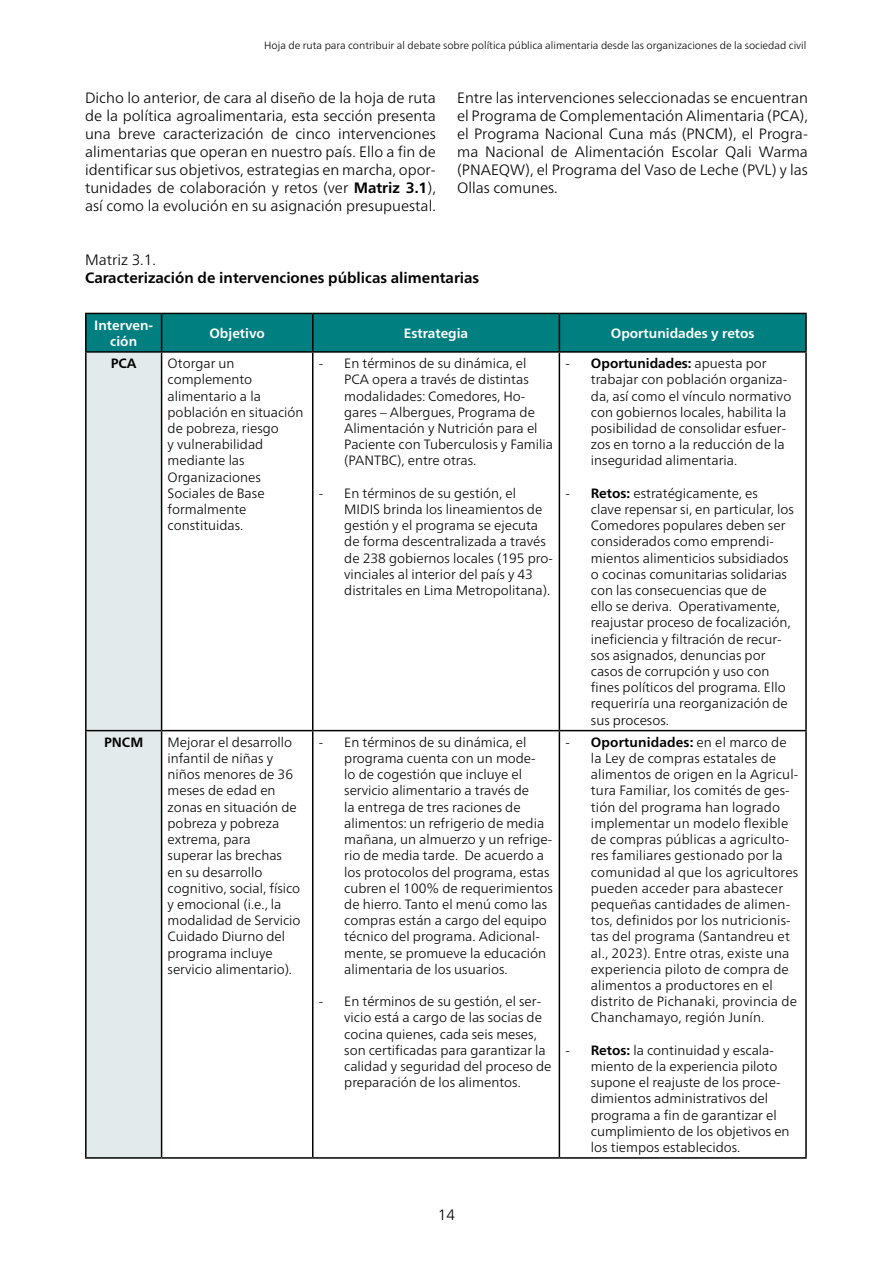
<style>
.page{position:relative;width:893px;height:1263px;background:#fff}
.page>*{position:absolute;margin:0;border:0;box-sizing:border-box;transform-origin:0 0}
.t1{font:300 15px/18px "Frutiger Neue LTW1 G";color:#000;text-align:justify}
.t2{font:700 15px "Frutiger Neue LTW1 G";color:#000}
.t3{font:300 13.5px/16.2px "Frutiger Neue LTW1 G";color:#000}
.t4{font:700 13.5px/16.2px "Frutiger Neue LTW1 G";color:#fff;text-align:center}
.t5{font:700 13.5px "Frutiger Neue LTW1 G";color:#000}
.t6{font:300 10.5px "Frutiger Neue LTW1 G";color:#000}
.s1{font-weight:700}
</style>
<div class="page">
<div style="left:87px;top:314px;width:718px;height:37px;background:#007f81"></div>
<div style="left:87px;top:353px;width:74px;height:804px;background:#e2eaeb"></div>
<hr style="left:85px;top:313px;width:77px;height:1px;background:#000">
<hr style="left:85px;top:314px;width:2px;height:37px;background:#000">
<hr style="left:162px;top:313px;width:151px;height:1px;background:#000">
<hr style="left:161px;top:314px;width:1px;height:37px;background:#000">
<hr style="left:313px;top:313px;width:246px;height:1px;background:#000">
<hr style="left:312px;top:314px;width:1px;height:37px;background:#000">
<hr style="left:559px;top:313px;width:248px;height:1px;background:#000">
<hr style="left:559px;top:314px;width:1px;height:37px;background:#000">
<hr style="left:805px;top:314px;width:2px;height:37px;background:#000">
<hr style="left:85px;top:351px;width:77px;height:2px;background:#000">
<hr style="left:85px;top:353px;width:2px;height:377px;background:#000">
<hr style="left:162px;top:351px;width:151px;height:2px;background:#000">
<hr style="left:161px;top:353px;width:1px;height:377px;background:#000">
<hr style="left:313px;top:351px;width:246px;height:2px;background:#000">
<hr style="left:312px;top:353px;width:1px;height:377px;background:#000">
<hr style="left:559px;top:351px;width:248px;height:2px;background:#000">
<hr style="left:559px;top:353px;width:1px;height:377px;background:#000">
<hr style="left:805px;top:353px;width:2px;height:377px;background:#000">
<hr style="left:85px;top:730px;width:77px;height:1px;background:#000">
<hr style="left:85px;top:731px;width:2px;height:426px;background:#000">
<hr style="left:162px;top:730px;width:151px;height:1px;background:#000">
<hr style="left:161px;top:731px;width:1px;height:426px;background:#000">
<hr style="left:313px;top:730px;width:246px;height:1px;background:#000">
<hr style="left:312px;top:731px;width:1px;height:426px;background:#000">
<hr style="left:559px;top:730px;width:248px;height:1px;background:#000">
<hr style="left:559px;top:731px;width:1px;height:426px;background:#000">
<hr style="left:805px;top:731px;width:2px;height:426px;background:#000">
<hr style="left:85px;top:1157px;width:77px;height:2px;background:#000">
<hr style="left:162px;top:1157px;width:151px;height:2px;background:#000">
<hr style="left:313px;top:1157px;width:246px;height:2px;background:#000">
<hr style="left:559px;top:1157px;width:248px;height:2px;background:#000">
<p class="t6" style="left:264px;top:39px;width:544px">Hoja de ruta para contribuir al debate sobre política pública alimentaria desde las organizaciones de la sociedad civil</p>
<p class="t1" style="left:85px;top:89px;width:352px">Dicho lo anterior, de cara al diseño de la hoja de ruta de la política agroalimentaria, esta sección presenta una breve caracterización de cinco intervenciones alimentarias que operan en nuestro país. Ello a fin de identificar sus objetivos, estrategias en marcha, opor&shy;tunidades de colaboración y retos (ver <span class="s1">Matriz 3.1</span>), así como la evolución en su asignación presupuestal.</p>
<p class="t1" style="left:457px;top:89px;width:352px">Entre las intervenciones seleccionadas se encuentran el Programa de Complementación Alimentaria (PCA), el Programa Nacional Cuna más (PNCM), el Progra&shy;ma Nacional de Alimentación Escolar Qali Warma (PNAEQW), el Programa del Vaso de Leche (PVL) y las Ollas comunes.</p>
<p class="t1" style="left:85px;top:251px;width:72px">Matriz 3.1.</p>
<p class="t2" style="left:85px;top:269px;width:396px">Caracterización de intervenciones públicas alimentarias</p>
<p class="t4" style="left:94px;top:317px;width:60px">Interven&shy;ción</p>
<p class="t4" style="left:209px;top:325px;width:57px">Objetivo</p>
<p class="t4" style="left:404px;top:325px;width:66px">Estrategia</p>
<p class="t4" style="left:611px;top:325px;width:145px">Oportunidades y retos</p>
<p class="t5" style="left:111px;top:355px;width:27px">PCA</p>
<p class="t3" style="left:168px;top:355px;width:138px">Otorgar un complemento alimentario a la población en situación de pobreza, riesgo<br>y vulnerabilidad mediante las<br>Organizaciones<br>Sociales de Base formalmente constituidas.</p>
<p class="t3" style="left:344px;top:355px;width:210px;text-indent:-26px">- En términos de su dinámica, el<br>PCA opera a través de distintas modalidades: Comedores, Ho&shy;gares – Albergues, Programa de<br>Alimentación y Nutrición para el<br>Paciente con Tuberculosis y Familia (PANTBC), entre otras.</p>
<p class="t3" style="left:591px;top:355px;width:202px;text-indent:-26px">- <span class="s1">Oportunidades:</span> apuesta por trabajar con población organiza&shy;da, así como el vínculo normativo con gobiernos locales, habilita la posibilidad de consolidar esfuer&shy;zos en torno a la reducción de la inseguridad alimentaria.</p>
<p class="t3" style="left:591px;top:485px;width:204px;text-indent:-26px">- <span class="s1">Retos:</span> estratégicamente, es<br>clave repensar si, en particular, los<br>Comedores populares deben ser considerados como emprendi&shy;mientos alimenticios subsidiados o cocinas comunitarias solidarias con las consecuencias que de<br>ello se deriva. Operativamente, reajustar proceso de focalización, ineficiencia y filtración de recur&shy;sos asignados, denuncias por casos de corrupción y uso con fines políticos del programa. Ello requeriría una reorganización de sus procesos.</p>
<p class="t3" style="left:344px;top:485px;width:210px;text-indent:-26px">- En términos de su gestión, el MIDIS brinda los lineamientos de gestión y el programa se ejecuta de forma descentralizada a través de 238 gobiernos locales (195 pro&shy;vinciales al interior del país y 43 distritales en Lima Metropolitana).</p>
<p class="t5" style="left:104px;top:734px;width:41px">PNCM</p>
<p class="t3" style="left:168px;top:734px;width:131px">Mejorar el desarrollo infantil de niñas y niños menores de 36 meses de edad en zonas en situación de pobreza y pobreza</p>
<p class="t3" style="left:168px;top:831px;width:135px">extrema, para<br>superar las brechas en su desarrollo cognitivo, social, físico y emocional (i.e., la modalidad de Servicio<br>Cuidado Diurno del programa incluye servicio alimentario).</p>
<p class="t3" style="left:344px;top:734px;width:210px;text-indent:-26px">- En términos de su dinámica, el programa cuenta con un mode-<br>lo de cogestión que incluye el servicio alimentario a través de<br>la entrega de tres raciones de alimentos: un refrigerio de media mañana, un almuerzo y un refrige&shy;rio de media tarde. De acuerdo a los protocolos del programa, estas cubren el 100% de requerimientos de hierro. Tanto el menú como las compras están a cargo del equipo técnico del programa. Adicional&shy;mente, se promueve la educación alimentaria de los usuarios.</p>
<p class="t3" style="left:344px;top:993px;width:209px;text-indent:-26px">- En términos de su gestión, el ser&shy;vicio está a cargo de las socias de cocina quienes, cada seis meses, son certificadas para garantizar la calidad y seguridad del proceso de preparación de los alimentos.</p>
<p class="t3" style="left:591px;top:734px;width:209px;text-indent:-26px">- <span class="s1">Oportunidades:</span> en el marco de la Ley de compras estatales de alimentos de origen en la Agricul&shy;tura Familiar, los comités de ges&shy;tión del programa han logrado implementar un modelo flexible de compras públicas a agriculto&shy;res familiares gestionado por la comunidad al que los agricultores pueden acceder para abastecer pequeñas cantidades de alimen&shy;tos, definidos por los nutricionis&shy;tas del programa (Santandreu et al., 2023). Entre otras, existe una experiencia piloto de compra de alimentos a productores en el distrito de Pichanaki, provincia de<br>Chanchamayo, región Junín.</p>
<p class="t3" style="left:591px;top:1042px;width:200px;text-indent:-26px">- <span class="s1">Retos:</span> la continuidad y escala&shy;miento de la experiencia piloto supone el reajuste de los proce&shy;dimientos administrativos del programa a fin de garantizar el cumplimiento de los objetivos en los tiempos establecidos.</p>
<p class="t1" style="left:438px;top:1206px;width:19px">14</p>
</div>
